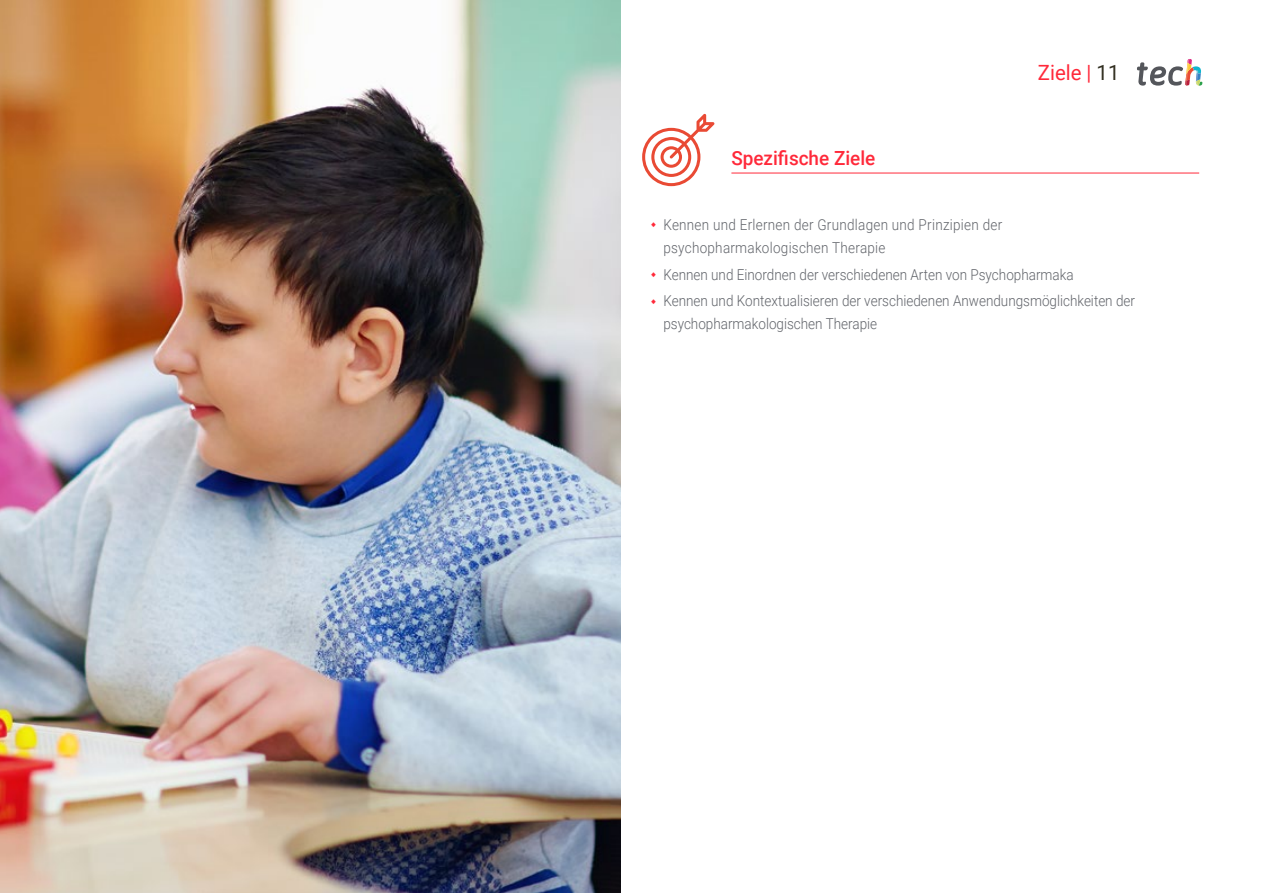
<style>
.page{position:relative;width:1263px;height:893px;background:#fff}
.page>*{position:absolute;margin:0;border:0;box-sizing:border-box;transform-origin:0 0}
.t1{font:21px "Roboto";color:#ff293a}
.t2{font:500 19.5px "Roboto";color:#ff293a}
.t3{font:300 15px/26.7px "Roboto";color:#61646a;scale:.9 1}
.t4{font:300 15px/22.5px "Roboto";letter-spacing:.02em;color:#61646a;scale:.9 1}
.s1{color:#312e20}
</style>
<div class="page">
<img style="left:0;top:0;width:621px;height:893px">
<hr style="left:731px;top:173px;width:468px;height:1px;background:#ff293a">
<svg style="left:642px;top:114px;width:72px;height:72px"></svg>
<svg style="left:1137px;top:59px;width:65px;height:27px"></svg>
<h2 class="t2" style="left:731px;top:144px;width:145px">Spezifische Ziele</h2>
<h1 class="t1" style="left:1038px;top:57px;width:83px">Ziele | <span class="s1">11</span></h1>
<p class="t4" style="left:663px;top:213px;width:378px">Kennen und Erlernen der Grundlagen und Prinzipien der psychopharmakologischen Therapie</p>
<p class="t3" style="left:663px;top:260px;width:525px">Kennen und Einordnen der verschiedenen Arten von Psychopharmaka<br>Kennen und Kontextualisieren der verschiedenen Anwendungsmöglichkeiten der</p>
<p class="t3" style="left:663px;top:309px;width:239px">psychopharmakologischen Therapie</p>
</div>
